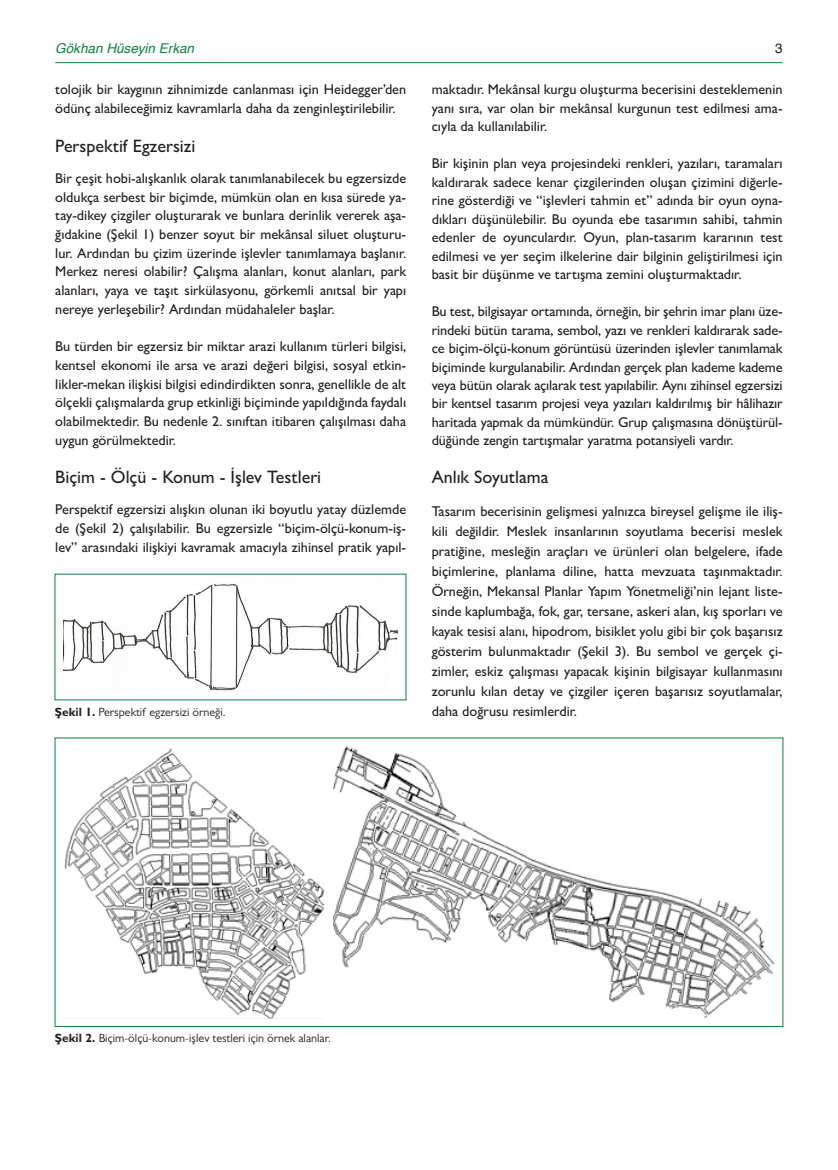
<style>
.page{position:relative;width:838px;height:1170px;background:#fff}
.page>*{position:absolute;margin:0;border:0;box-sizing:border-box;transform-origin:0 0}
._06__TRV_YAZI_ICI_AN{font:500 18px "Gill Sans MT Pro";color:#231f20}
._07__TRV_YAZI_METNI{font:500 14.25px/18.6px "Gill Sans MT Pro";color:#231f20;text-align:justify}
.t1{font:italic 13.5px "Helvetica";color:#0e813f}
.t2{font:13.5px "Helvetica";color:#231f20}
._13__TRV_SEKIL_ALTYA{font:12px "Gill Sans MT Pro";color:#231f20}
.s1{font-weight:700}
</style>
<div class="page">
<hr style="left:55px;top:62px;width:727px;height:1px;background:#0e813f">
<img style="left:63px;top:584px;width:335px;height:107px">
<img style="left:64px;top:748px;width:260px;height:270px">
<img style="left:333px;top:746px;width:441px;height:272px">
<p class="t1" style="left:55px;top:37px;width:140px">Gökhan Hüseyin Erkan</p>
<p class="t2" style="left:775px;top:38px;width:9px">3</p>
<p class="_07__TRV_YAZI_METNI" style="left:55px;top:80px;width:352px">tolojik bir kaygının zihnimizde canlanması için Heidegger’den ödünç alabileceğimiz kavramlarla daha da zenginleştirilebilir.</p>
<p class="_06__TRV_YAZI_ICI_AN" style="left:55px;top:135px;width:142px">Perspektif Egzersizi</p>
<p class="_07__TRV_YAZI_METNI" style="left:55px;top:169px;width:352px">Bir çeşit hobi-alışkanlık olarak tanımlanabilecek bu egzersizde oldukça serbest bir biçimde, mümkün olan en kısa sürede ya&shy;tay-dikey çizgiler oluşturarak ve bunlara derinlik vererek aşa&shy;ğıdakine (Şekil 1) benzer soyut bir mekânsal siluet oluşturu&shy;lur. Ardından bu çizim üzerinde işlevler tanımlamaya başlanır.<br>Merkez neresi olabilir? Çalışma alanları, konut alanları, park alanları, yaya ve taşıt sirkülasyonu, görkemli anıtsal bir yapı nereye yerleşebilir? Ardından müdahaleler başlar.</p>
<p class="_07__TRV_YAZI_METNI" style="left:55px;top:337px;width:352px">Bu türden bir egzersiz bir miktar arazi kullanım türleri bilgisi, kentsel ekonomi ile arsa ve arazi değeri bilgisi, sosyal etkin&shy;likler-mekan ilişkisi bilgisi edindirdikten sonra, genellikle de alt ölçekli çalışmalarda grup etkinliği biçiminde yapıldığında faydalı olabilmektedir. Bu nedenle 2. sınıftan itibaren çalışılması daha uygun görülmektedir.</p>
<p class="_06__TRV_YAZI_ICI_AN" style="left:55px;top:466px;width:267px">Biçim - Ölçü - Konum - İşlev Testleri</p>
<p class="_07__TRV_YAZI_METNI" style="left:55px;top:500px;width:352px">Perspektif egzersizi alışkın olunan iki boyutlu yatay düzlemde de (Şekil 2) çalışılabilir. Bu egzersizle “biçim-ölçü-konum-iş&shy;lev” arasındaki ilişkiyi kavramak amacıyla zihinsel pratik yapıl-</p>
<p class="_07__TRV_YAZI_METNI" style="left:432px;top:80px;width:352px">maktadır. Mekânsal kurgu oluşturma becerisini desteklemenin yanı sıra, var olan bir mekânsal kurgunun test edilmesi ama&shy;cıyla da kullanılabilir.</p>
<p class="_07__TRV_YAZI_METNI" style="left:432px;top:154px;width:352px">Bir kişinin plan veya projesindeki renkleri, yazıları, taramaları kaldırarak sadece kenar çizgilerinden oluşan çizimini diğerle&shy;rine gösterdiği ve “işlevleri tahmin et” adında bir oyun oyna&shy;dıkları düşünülebilir. Bu oyunda ebe tasarımın sahibi, tahmin edenler de oyunculardır. Oyun, plan-tasarım kararının test edilmesi ve yer seçim ilkelerine dair bilginin geliştirilmesi için basit bir düşünme ve tartışma zemini oluşturmaktadır.</p>
<p class="_07__TRV_YAZI_METNI" style="left:432px;top:302px;width:352px">Bu test, bilgisayar ortamında, örneğin, bir şehrin imar planı üze&shy;rindeki bütün tarama, sembol, yazı ve renkleri kaldırarak sade&shy;ce biçim-ölçü-konum görüntüsü üzerinden işlevler tanımlamak biçiminde kurgulanabilir. Ardından gerçek plan kademe kademe veya bütün olarak açılarak test yapılabilir. Aynı zihinsel egzersizi bir kentsel tasarım projesi veya yazıları kaldırılmış bir hâlihazır haritada yapmak da mümkündür. Grup çalışmasına dönüştürül&shy;düğünde zengin tartışmalar yaratma potansiyeli vardır.</p>
<p class="_06__TRV_YAZI_ICI_AN" style="left:432px;top:466px;width:118px">Anlık Soyutlama</p>
<p class="_07__TRV_YAZI_METNI" style="left:432px;top:501px;width:352px;line-height:20px">Tasarım becerisinin gelişmesi yalnızca bireysel gelişme ile iliş&shy;kili değildir. Meslek insanlarının soyutlama becerisi meslek pratiğine, mesleğin araçları ve ürünleri olan belgelere, ifade biçimlerine, planlama diline, hatta mevzuata taşınmaktadır.<br>Örneğin, Mekansal Planlar Yapım Yönetmeliği’nin lejant liste&shy;sinde kaplumbağa, fok, gar, tersane, askeri alan, kış sporları ve kayak tesisi alanı, hipodrom, bisiklet yolu gibi bir çok başarısız gösterim bulunmaktadır (Şekil 3). Bu sembol ve gerçek çi&shy;zimler, eskiz çalışması yapacak kişinin bilgisayar kullanmasını zorunlu kılan detay ve çizgiler içeren başarısız soyutlamalar,</p>
<p class="_13__TRV_SEKIL_ALTYA" style="left:55px;top:704px;width:172px"><span class="s1">Şekil 1.</span> Perspektif egzersizi örneği.</p>
<p class="_07__TRV_YAZI_METNI" style="left:432px;top:701px;width:147px">daha doğrusu resimlerdir.</p>
<p class="_13__TRV_SEKIL_ALTYA" style="left:55px;top:1031px;width:278px"><span class="s1">Şekil 2.</span> Biçim-ölçü-konum-işlev testleri için örnek alanlar.</p>
</div>
